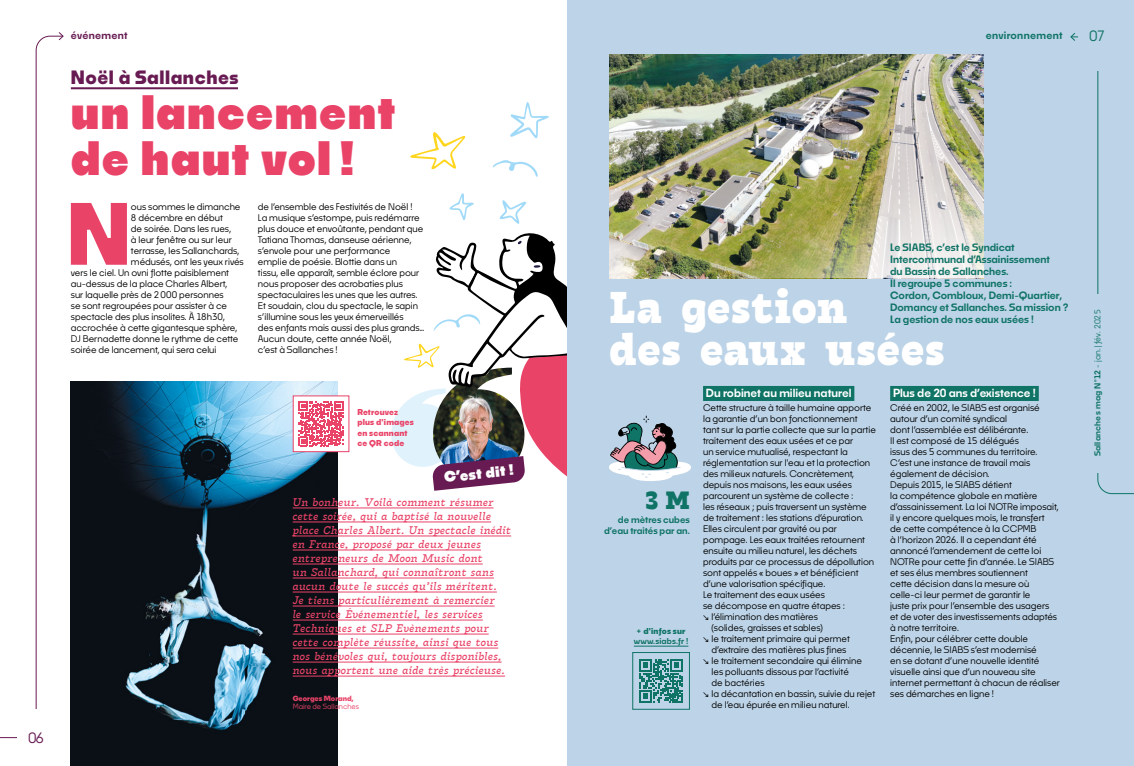
<style>
.page{position:relative;width:1134px;height:766px;background:#fff}
.page>*{position:absolute;margin:0;border:0;box-sizing:border-box;transform-origin:0 0}
.Lettrine___body{font:700 82.3px "Noka";color:#e94368}
.Titre_-_page_spéciale{font:800 48px/42px "Tarif";letter-spacing:.02em;color:#fff}
.Titre_-_Niveau_01_-_Standard{font:900 45px/45px "Noka";letter-spacing:.03em;color:#e94368}
.t1{font:800 27px "Tarif";color:#0f7366}
.t2{font:700 18px "Noka";letter-spacing:.03em;color:#671b52}
.t3{font:900 14px "Noka";color:#fff}
.N__de_page{font:500 14px "Noka";color:#0f7366}
.N__de_page-2{font:500 14px "Noka";color:#671b52}
.Citation{font:italic 12px/14px "Tarif";letter-spacing:.03em;color:#e94368}
.Intertitre_-_page_spéciale{font:600 11px "Noka";color:#fff}
.Chapô_-_page_spéciale{font:600 10px/12px "Noka";color:#0f7366}
.rubrique{font:600 10px "Noka";letter-spacing:.03em;color:#0f7366}
.rubrique-2{font:600 10px "Noka";letter-spacing:.03em;color:#671b52}
.Body{font:500 9px/11px "Noka";color:#000}
.Lettrine___body-2{font:500 9px "Noka";color:#000}
.t4{font:600 9px/11px "Noka";color:#0f7366;text-align:right}
.Infos{font:600 8px/10px "Noka";letter-spacing:.03em;color:#0f7366;text-align:center}
.Infos-2{font:700 8px/10px "Noka";letter-spacing:.02em;color:#e94368}
.t5{font:500 7px "Noka";color:#e94368}
.t6{font:700 7px "Noka";color:#e94368}
.s1{font-weight:700}
.s2{font-weight:500}
</style>
<div class="page">
<div style="left:567px;top:0;width:567px;height:765px;background:#bdd4e8"></div>
<svg style="left:609px;top:415px;width:82px;height:66px"></svg>
<img style="left:609px;top:55px;width:375px;height:223px">
<div style="left:703px;top:386px;width:151px;height:15px;background:#0f7366"></div>
<div style="left:890px;top:386px;width:149px;height:15px;background:#0f7366"></div>
<hr style="left:634px;top:645px;width:54px;height:1px;background:#0f7366">
<svg style="left:640px;top:659px;width:42px;height:43px"></svg>
<div style="left:632px;top:651px;width:58px;height:58px;border:1px solid #0f7366"></div>
<img style="left:743px;top:157px;width:241px;height:121px">
<img style="left:71px;top:381px;width:266px;height:384px">
<hr style="left:71px;top:87px;width:167px;height:2px;background:#671b52">
<div style="left:293px;top:396px;width:56px;height:55px;background:#fff"></div>
<svg style="left:299px;top:401px;width:44px;height:45px"></svg>
<div style="left:293px;top:395px;width:56px;height:57px;border:1px solid #e94368"></div>
<svg style="left:410px;top:132px;width:55px;height:37px"></svg>
<svg style="left:510px;top:102px;width:39px;height:37px"></svg>
<svg style="left:500px;top:200px;width:26px;height:24px"></svg>
<svg style="left:449px;top:193px;width:25px;height:27px"></svg>
<svg style="left:493px;top:160px;width:45px;height:17px"></svg>
<svg style="left:391px;top:233px;width:176px;height:257px"></svg>
<hr style="left:293px;top:507px;width:201px;height:1px;background:#e94368">
<hr style="left:293px;top:521px;width:198px;height:1px;background:#e94368">
<hr style="left:293px;top:535px;width:218px;height:1px;background:#e94368">
<hr style="left:293px;top:549px;width:188px;height:1px;background:#e94368">
<hr style="left:293px;top:563px;width:190px;height:1px;background:#e94368">
<hr style="left:293px;top:577px;width:201px;height:1px;background:#e94368">
<hr style="left:293px;top:591px;width:204px;height:1px;background:#e94368">
<hr style="left:293px;top:605px;width:202px;height:1px;background:#e94368">
<hr style="left:293px;top:619px;width:190px;height:1px;background:#e94368">
<hr style="left:293px;top:633px;width:196px;height:1px;background:#e94368">
<hr style="left:293px;top:647px;width:205px;height:1px;background:#e94368">
<hr style="left:293px;top:661px;width:209px;height:1px;background:#e94368">
<hr style="left:293px;top:675px;width:212px;height:1px;background:#e94368">
<svg style="left:1070px;top:33px;width:64px;height:461px"></svg>
<div style="left:1078px;top:0;width:39px;height:71px;background:#bdd4e8"></div>
<svg style="left:0;top:35px;width:58px;height:703px"></svg>
<svg style="left:58px;top:32px;width:6px;height:9px"></svg>
<div style="left:17px;top:709px;width:39px;height:56px;background:#fff"></div>
<div style="left:1080px;top:294px;width:35px;height:178px;background:#bdd4e8"></div>
<p class="N__de_page-2" style="left:28px;top:729px;width:18px">06</p>
<p class="rubrique-2" style="left:71px;top:29px;width:58px">événement</p>
<p class="rubrique" style="left:986px;top:29px;width:78px">environnement</p>
<p class="N__de_page" style="left:1089px;top:27px;width:18px">07</p>
<p class="t2" style="left:71px;top:66px;width:169px">Noël à Sallanches</p>
<p class="Titre_-_Niveau_01_-_Standard" style="left:71px;top:89px;width:326px">un lancement de haut vol !</p>
<p class="Lettrine___body" style="left:67px;top:182px;width:66px">N</p>
<p class="Lettrine___body-2" style="left:131px;top:201px;width:111px">ous sommes le dimanche</p>
<p class="Lettrine___body-2" style="left:131px;top:212px;width:93px">8 décembre en début</p>
<p class="Lettrine___body-2" style="left:131px;top:223px;width:102px">de soirée. Dans les rues,</p>
<p class="Lettrine___body-2" style="left:131px;top:234px;width:102px">à leur fenêtre ou sur leur</p>
<p class="Lettrine___body-2" style="left:131px;top:245px;width:110px">terrasse, les Sallanchards,</p>
<p class="Lettrine___body-2" style="left:131px;top:256px;width:114px">médusés, ont les yeux rivés</p>
<p class="Lettrine___body-2" style="left:71px;top:267px;width:160px">vers le ciel. Un ovni flotte paisiblement</p>
<p class="Lettrine___body-2" style="left:71px;top:278px;width:158px">au-dessus de la place Charles Albert,</p>
<p class="Lettrine___body-2" style="left:71px;top:289px;width:154px">sur laquelle près de 2000 personnes</p>
<p class="Lettrine___body-2" style="left:71px;top:300px;width:158px">se sont regroupées pour assister à ce</p>
<p class="Lettrine___body-2" style="left:71px;top:311px;width:156px">spectacle des plus insolites. À 18h30,</p>
<p class="Lettrine___body-2" style="left:71px;top:322px;width:168px">accrochée à cette gigantesque sphère,</p>
<p class="Lettrine___body-2" style="left:71px;top:333px;width:169px">DJ Bernadette donne le rythme de cette</p>
<p class="Lettrine___body-2" style="left:71px;top:344px;width:147px">soirée de lancement, qui sera celui</p>
<p class="Lettrine___body-2" style="left:258px;top:201px;width:156px">de l’ensemble des Festivités de Noël !</p>
<p class="Body" style="left:258px;top:212px;width:168px">La musique s’estompe, puis redémarre plus douce et envoûtante, pendant que Tatiana Thomas, danseuse aérienne, s’envole pour une performance<br>emplie de poésie. Blottie dans un<br>tissu, elle apparaît, semble éclore pour nous proposer des acrobaties plus spectaculaires les unes que les autres.<br>Et soudain, clou du spectacle, le sapin s’illumine sous les yeux émerveillés<br>des enfants mais aussi des plus grands… Aucun doute, cette année Noël,<br>c’est à Sallanches !</p>
<p class="Infos-2" style="left:357px;top:407px;width:58px">Retrouvez plus d'images en scannant ce QR code</p>
<p class="t3" style="left:443px;top:468px;width:71px;rotate:-6deg">C’est dit !</p>
<p class="Citation" style="left:293px;top:494px;width:220px">Un bonheur. Voilà comment résumer cette soirée, qui a baptisé la nouvelle place Charles Albert. Un spectacle inédit en France, proposé par deux jeunes entrepreneurs de Moon Music dont<br>un Sallanchard, qui connaîtront sans aucun doute le succès qu’ils méritent.<br>Je tiens particulièrement à remercier<br>le service Événementiel, les services Techniques et SLP Evènements pour cette complète réussite, ainsi que tous nos bénévoles qui, toujours disponibles, nous apportent une aide très précieuse.</p>
<p class="t6" style="left:293px;top:694px;width:63px">Georges Morand,</p>
<p class="t5" style="left:293px;top:702px;width:68px">Maire de Sallanches</p>
<p class="Chapô_-_page_spéciale" style="left:890px;top:241px;width:180px">Le SIABS, c’est le Syndicat<br>Intercommunal d’Assainissement<br>du Bassin de Sallanches.<br>Il regroupe 5 communes :<br>Cordon, Combloux, Demi‑Quartier,<br>Domancy et Sallanches. Sa mission ?<br>La gestion de nos eaux usées !</p>
<p class="Titre_-_page_spéciale" style="left:609px;top:290px;width:336px">La gestion<br>des eaux usées</p>
<p class="t1" style="left:645px;top:482px;width:46px">3 M</p>
<p class="t4" style="left:604px;top:513px;width:87px">de mètres cubes d’eau traités par an.</p>
<p class="Infos" style="left:634px;top:625px;width:56px"><span class="s1">+ d'infos sur </span>www.siabs.fr !</p>
<p class="Intertitre_-_page_spéciale" style="left:706px;top:386px;width:147px">Du robinet au milieu naturel</p>
<p class="Body" style="left:703px;top:402px;width:174px">Cette structure à taille humaine apporte la garantie d’un bon fonctionnement tant sur la partie collecte que sur la partie traitement des eaux usées et ce par<br>un service mutualisé, respectant la réglementation sur l'eau et la protection des milieux naturels. Concrètement, depuis nos maisons, les eaux usées parcourent un système de collecte :<br>les réseaux ; puis traversent un système de traitement : les stations d’épuration.<br>Elles circulent par gravité ou par pompage. Les eaux traitées retournent ensuite au milieu naturel, les déchets produits par ce processus de dépollution sont appelés « boues » et bénéficient d’une valorisation spécifique.</p>
<p class="Body" style="left:703px;top:589px;width:143px">Le traitement des eaux usées<br>se décompose en quatre étapes :</p>
<p class="Body" style="left:711px;top:611px;width:113px;text-indent:-9px">↘ l’élimination des matières (solides, graisses et sables)</p>
<p class="Body" style="left:703px;top:633px;width:148px;text-align:center">↘ le traitement primaire qui permet d’extraire des matières plus fines</p>
<p class="Body" style="left:711px;top:655px;width:152px;text-indent:-9px">↘ le traitement secondaire qui élimine les polluants dissous par l’activité de bactéries</p>
<p class="Body" style="left:711px;top:688px;width:165px;text-indent:-9px">↘ la décantation en bassin, suivie du rejet de l’eau épurée en milieu naturel.</p>
<p class="Intertitre_-_page_spéciale" style="left:893px;top:386px;width:144px">Plus de 20 ans d’existence !</p>
<p class="Body" style="left:890px;top:402px;width:151px">Créé en 2002, le SIABS est organisé autour d’un comité syndical<br>dont l’assemblée est délibérante.<br>Il est composé de 15 délégués issus des 5 communes du territoire.<br>C’est une instance de travail mais également de décision.</p>
<p class="Body" style="left:890px;top:479px;width:170px">Depuis 2015, le SIABS détient<br>la compétence globale en matière d’assainissement. La loi NOTRe imposait, il y encore quelques mois, le transfert<br>de cette compétence à la CCPMB<br>à l’horizon 2026. Il a cependant été annoncé l’amendement de cette loi NOTRe pour cette fin d’année. Le SIABS et ses élus membres soutiennent<br>cette décision dans la mesure où celle‑ci leur permet de garantir le<br>juste prix pour l’ensemble des usagers et de voter des investissements adaptés à notre territoire.</p>
<p class="Body" style="left:890px;top:633px;width:171px">Enfin, pour célébrer cette double décennie, le SIABS s’est modernisé<br>en se dotant d’une nouvelle identité visuelle ainsi que d’un nouveau site internet permettant à chacun de réaliser ses démarches en ligne !</p>
<p class="Infos" style="left:1092px;top:456px;width:148px;rotate:-90deg">Sallanches mag N°12 <span class="s2">- jan.|fév. 2025</span></p>
</div>
